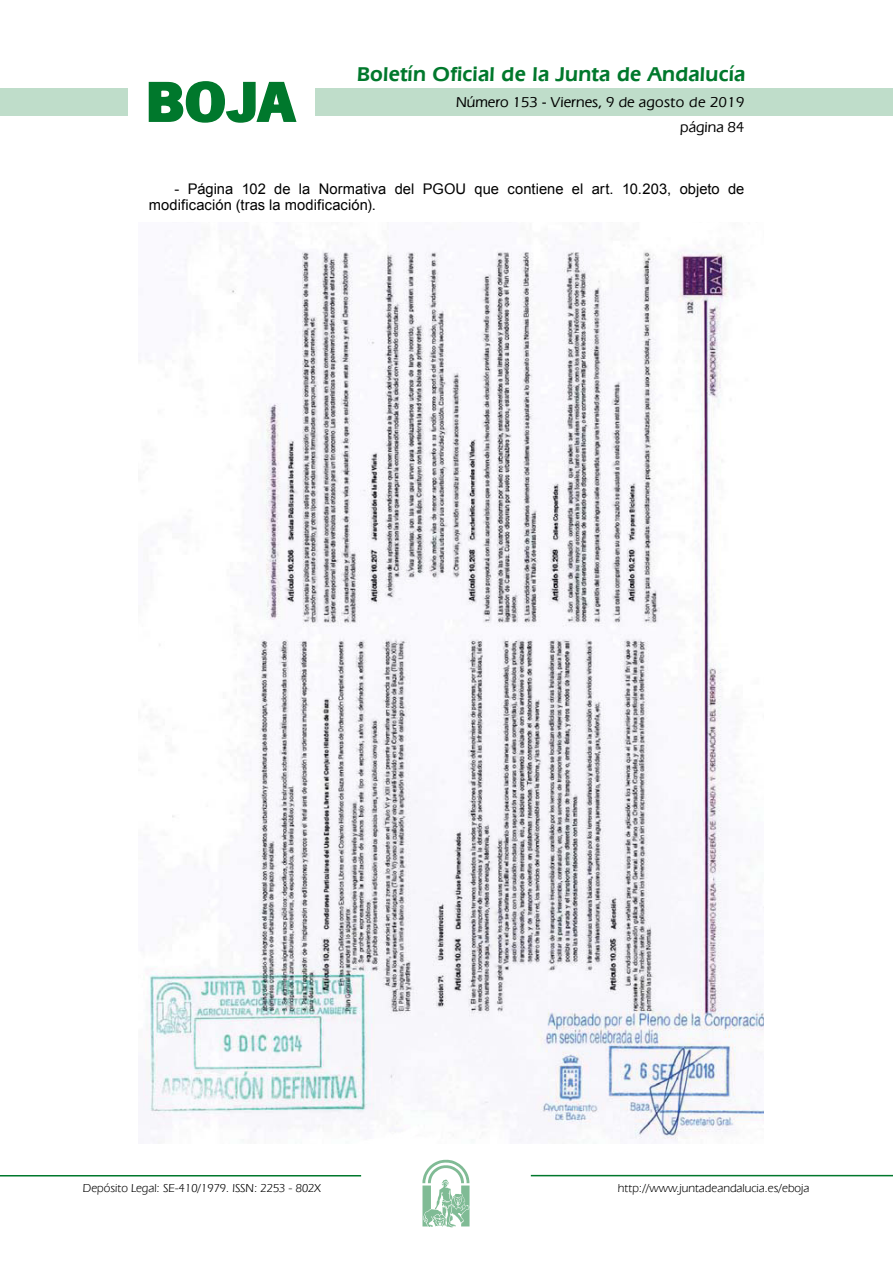
<style>
.page{position:relative;width:893px;height:1263px;background:#fff}
.page>*{position:absolute;margin:0;border:0;box-sizing:border-box;transform-origin:0 0}
.t1{font:700 57.75px "News Got T";color:#00782c;scale:1.14 1}
.t2{font:600 21px "Eras IT Cby BT";letter-spacing:.01em;color:#00782c}
.t3{font:500 15px/24.5px "Eras IT Cby BT";color:#000}
.t4{font:14.7px/16.5px "Arial";letter-spacing:.005em;color:#000}
.t5{font:12px "Eras IT Cby BT";color:#000}
</style>
<div class="page">
<div style="left:315px;top:88px;width:577px;height:28px;background:#bfddca"></div>
<div style="left:0;top:88px;width:128px;height:28px;background:#bfddca"></div>
<hr style="left:0;top:1175px;width:361px;height:2px;background:#00782c">
<svg style="left:422px;top:1159px;width:47px;height:68px"></svg>
<hr style="left:531px;top:1175px;width:361px;height:1px;background:#00782c">
<svg style="left:148px;top:81px;width:149px;height:42px"></svg>
<img style="left:143px;top:250px;width:620px;height:891px">
<h1 class="t1" style="left:145px;top:68px;width:133px">BOJA</h1>
<h2 class="t2" style="left:357px;top:62px;width:390px">Boletín Oficial de la Junta de Andalucía</h2>
<p class="t3" style="left:680px;top:90px;width:66px;text-indent:-224px">Número 153 - Viernes, 9 de agosto de 2019 página 84</p>
<p class="t4" style="left:149px;top:180px;width:597px;text-indent:26px">- Página 102 de la Normativa del PGOU que contiene el art. 10.203, objeto de modificación (tras la modificación).</p>
<p class="t5" style="left:83px;top:1181px;width:239px">Depósito Legal: SE-410/1979. ISSN: 2253 - 802X</p>
<p class="t5" style="left:618px;top:1181px;width:193px">http://www.juntadeandalucia.es/eboja</p>
</div>
